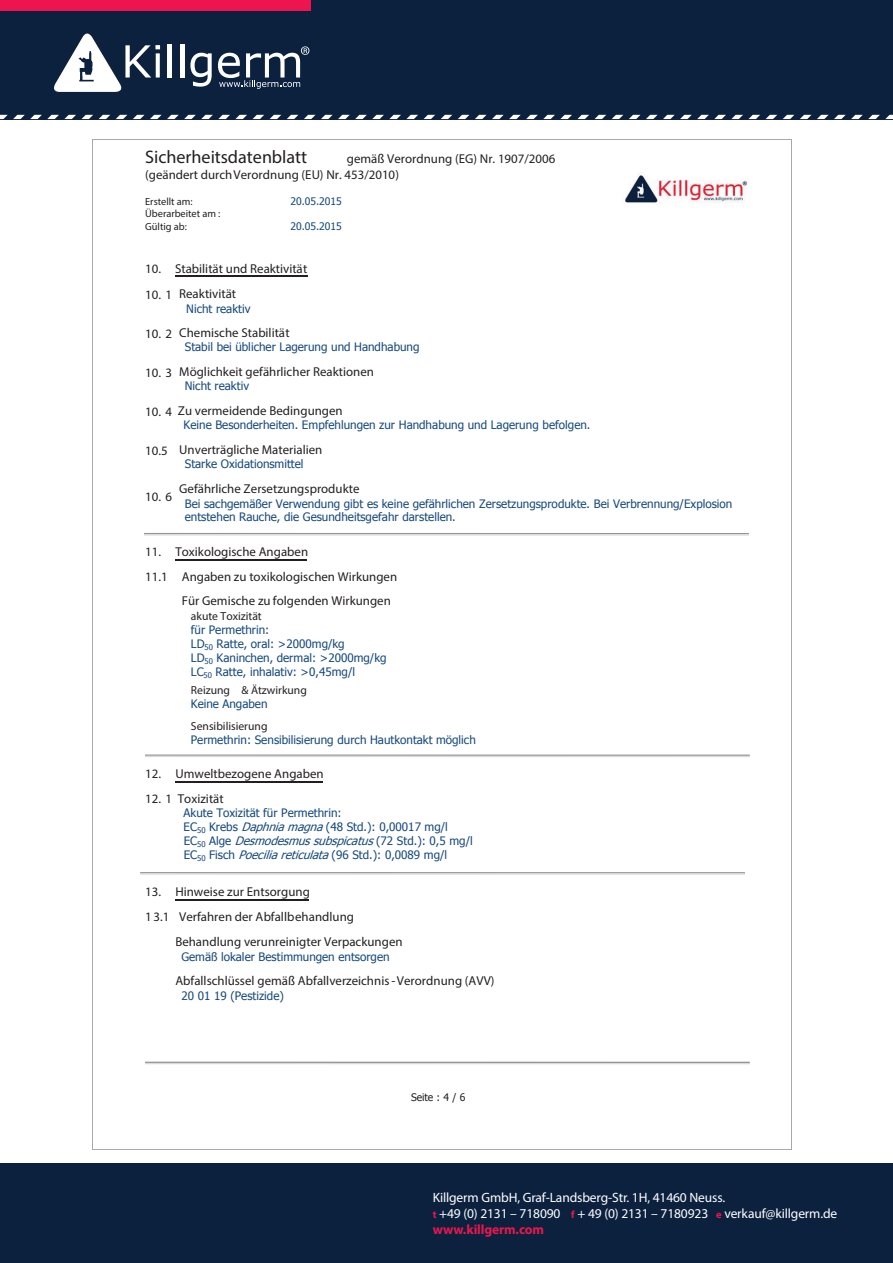
<style>
.page{position:relative;width:893px;height:1263px;background:#fff}
.page>*{position:absolute;margin:0;border:0;box-sizing:border-box;transform-origin:0 0}
.t1{font:700 18.15px "Tahoma";color:#231f20}
.t2{font:13.5px/16.2px "Myriad Pro";letter-spacing:-.01em;color:#fff}
.t3{font:700 12.9px/16.6px "Tahoma";color:#231f20}
.t4{font:11.7px/14px "Tahoma";color:#16497d}
.t5{font:700 11.7px "Tahoma";color:#231f20}
.t6{font:700 10.35px/12.5px "Tahoma";color:#231f20}
.t7{font:10.35px "Tahoma";letter-spacing:.005em;color:#16497d}
.t8{font:10.35px "Tahoma";letter-spacing:-.005em;color:#231f20}
.s1{font-style:italic}
.s2{font-weight:700;font-size:10.5px;color:#e9174e}
.s3{font-weight:700;color:#e9174e}
</style>
<div class="page">
<div style="left:0;top:0;width:893px;height:119px;background:#0b213e"></div>
<div style="left:0;top:1163px;width:893px;height:100px;background:#0b213e"></div>
<div style="left:0;top:0;width:310px;height:11px;background:#ed1450"></div>
<svg style="left:0;top:115px;width:93px;height:4px"></svg>
<svg style="left:99px;top:115px;width:11px;height:4px"></svg>
<svg style="left:116px;top:115px;width:11px;height:4px"></svg>
<svg style="left:133px;top:115px;width:11px;height:4px"></svg>
<svg style="left:150px;top:115px;width:97px;height:4px"></svg>
<svg style="left:253px;top:115px;width:11px;height:4px"></svg>
<svg style="left:270px;top:115px;width:11px;height:4px"></svg>
<svg style="left:287px;top:115px;width:11px;height:4px"></svg>
<svg style="left:304px;top:115px;width:11px;height:4px"></svg>
<svg style="left:321px;top:115px;width:97px;height:4px"></svg>
<svg style="left:424px;top:115px;width:11px;height:4px"></svg>
<svg style="left:441px;top:115px;width:11px;height:4px"></svg>
<svg style="left:458px;top:115px;width:11px;height:4px"></svg>
<svg style="left:475px;top:115px;width:11px;height:4px"></svg>
<svg style="left:492px;top:115px;width:97px;height:4px"></svg>
<svg style="left:595px;top:115px;width:11px;height:4px"></svg>
<svg style="left:612px;top:115px;width:11px;height:4px"></svg>
<svg style="left:629px;top:115px;width:11px;height:4px"></svg>
<svg style="left:646px;top:115px;width:114px;height:4px"></svg>
<svg style="left:766px;top:115px;width:11px;height:4px"></svg>
<svg style="left:783px;top:115px;width:11px;height:4px"></svg>
<svg style="left:800px;top:115px;width:11px;height:4px"></svg>
<svg style="left:817px;top:115px;width:76px;height:4px"></svg>
<hr style="left:168px;top:44px;width:4px;height:34px;background:#fff">
<hr style="left:180px;top:44px;width:4px;height:34px;background:#fff">
<svg style="left:190px;top:53px;width:22px;height:34px"></svg>
<svg style="left:54px;top:33px;width:106px;height:59px"></svg>
<svg style="left:218px;top:46px;width:91px;height:43px"></svg>
<img style="left:625px;top:175px;width:123px;height:28px">
<hr style="left:175px;top:275px;width:132px;height:2px;background:#231f20">
<hr style="left:175px;top:559px;width:132px;height:1px;background:#231f20">
<hr style="left:175px;top:781px;width:148px;height:2px;background:#231f20">
<hr style="left:175px;top:900px;width:134px;height:1px;background:#231f20">
<hr style="left:144px;top:533px;width:605px;height:1px;background:#939598">
<hr style="left:144px;top:534px;width:605px;height:2px;background:#d8d9db">
<hr style="left:140px;top:872px;width:605px;height:1px;background:#939598">
<hr style="left:140px;top:873px;width:605px;height:2px;background:#d8d9db">
<hr style="left:145px;top:754px;width:605px;height:2px;background:#939598">
<hr style="left:145px;top:756px;width:605px;height:1px;background:#d8d9db">
<hr style="left:145px;top:1062px;width:605px;height:1px;background:#939598">
<hr style="left:145px;top:1063px;width:605px;height:1px;background:#d8d9db">
<hr style="left:93px;top:139px;width:698px;height:1px;background:#a8a9ad">
<hr style="left:92px;top:140px;width:1px;height:1009px;background:#a8a9ad">
<hr style="left:791px;top:140px;width:1px;height:1009px;background:#a8a9ad">
<hr style="left:93px;top:1149px;width:698px;height:1px;background:#a8a9ad">
<h1 class="t1" style="left:145px;top:145px;width:164px">Sicherheitsdatenblatt</h1>
<p class="t3" style="left:145px;top:150px;width:412px;text-indent:202px">gemäß Verordnung (EG) Nr. 1907/2006 (geändert durchVerordnung (EU) Nr. 453/2010)</p>
<p class="t6" style="left:145px;top:195px;width:49px">Erstellt am:</p>
<p class="t7" style="left:290px;top:194px;width:53px">20.05.2015</p>
<p class="t6" style="left:145px;top:208px;width:77px">Überarbeitet am :<br>Gültig ab:</p>
<p class="t7" style="left:290px;top:219px;width:53px">20.05.2015</p>
<p class="t3" style="left:145px;top:260px;width:164px">10. Stabilität und Reaktivität</p>
<p class="t3" style="left:145px;top:285px;width:93px">10. 1 Reaktivität</p>
<p class="t4" style="left:186px;top:301px;width:66px">Nicht reaktiv</p>
<p class="t3" style="left:145px;top:324px;width:146px">10. 2 Chemische Stabilität</p>
<p class="t4" style="left:185px;top:340px;width:236px">Stabil bei üblicher Lagerung und Handhabung</p>
<p class="t3" style="left:145px;top:363px;width:230px">10. 3 Möglichkeit gefährlicher Reaktionen</p>
<p class="t4" style="left:185px;top:379px;width:66px">Nicht reaktiv</p>
<p class="t3" style="left:145px;top:402px;width:199px">10. 4 Zu vermeidende Bedingungen</p>
<p class="t4" style="left:184px;top:418px;width:408px">Keine Besonderheiten. Empfehlungen zur Handhabung und Lagerung befolgen.</p>
<p class="t3" style="left:145px;top:441px;width:179px">10.5 Unverträgliche Materialien</p>
<p class="t4" style="left:185px;top:457px;width:120px">Starke Oxidationsmittel</p>
<p class="t3" style="left:145px;top:488px;width:29px">10. 6</p>
<p class="t3" style="left:179px;top:480px;width:182px">Gefährliche Zersetzungsprodukte</p>
<p class="t4" style="left:185px;top:496px;width:549px">Bei sachgemäßer Verwendung gibt es keine gefährlichen Zersetzungsprodukte. Bei Verbrennung/Explosion entstehen Rauche, die Gesundheitsgefahr darstellen.</p>
<p class="t3" style="left:145px;top:543px;width:165px">11. Toxikologische Angaben</p>
<p class="t3" style="left:145px;top:568px;width:254px">11.1 Angaben zu toxikologischen Wirkungen</p>
<p class="t3" style="left:182px;top:592px;width:211px">Für Gemische zu folgenden Wirkungen</p>
<p class="t5" style="left:191px;top:609px;width:72px">akute Toxizität</p>
<p class="t4" style="left:191px;top:622px;width:197px">für Permethrin:<br>LD<sub>50</sub> Ratte, oral: ˃2000mg/kg<br>LD<sub>50</sub> Kaninchen, dermal: ˃2000mg/kg<br>LC<sub>50</sub> Ratte, inhalativ: ˃0,45mg/l</p>
<p class="t5" style="left:191px;top:683px;width:117px">Reizung &amp; Ätzwirkung</p>
<p class="t4" style="left:191px;top:696px;width:78px">Keine Angaben</p>
<p class="t5" style="left:191px;top:719px;width:78px">Sensibilisierung</p>
<p class="t4" style="left:191px;top:732px;width:286px">Permethrin: Sensibilisierung durch Hautkontakt möglich</p>
<p class="t3" style="left:145px;top:765px;width:180px">12. Umweltbezogene Angaben</p>
<p class="t3" style="left:145px;top:790px;width:80px">12. 1 Toxizität</p>
<p class="t4" style="left:184px;top:805px;width:291px">Akute Toxizität für Permethrin:<br>EC<sub>50</sub> Krebs <span class="s1">Daphniamagna</span>(48 Std.): 0,00017 mg/l<br>EC<sub>50</sub> Alge <span class="s1">Desmodesmussubspicatus</span>(72 Std.): 0,5 mg/l EC<sub>50</sub> Fisch <span class="s1">Poeciliareticulata</span>(96 Std.): 0,0089 mg/l</p>
<p class="t3" style="left:145px;top:883px;width:166px">13. Hinweise zur Entsorgung</p>
<p class="t3" style="left:145px;top:908px;width:210px">13.1 Verfahren der Abfallbehandlung</p>
<p class="t3" style="left:175px;top:933px;width:229px">Behandlung verunreinigter Verpackungen</p>
<p class="t4" style="left:181px;top:949px;width:210px">Gemäß lokaler Bestimmungen entsorgen</p>
<p class="t3" style="left:175px;top:972px;width:321px">Abfallschlüssel gemäß Abfallverzeichnis-Verordnung (AVV)</p>
<p class="t4" style="left:181px;top:988px;width:104px">20 01 19 (Pestizide)</p>
<p class="t8" style="left:411px;top:1090px;width:56px">Seite : 4 / 6</p>
<p class="t2" style="left:433px;top:1189px;width:406px">Killgerm GmbH, Graf-Landsberg-Str. 1H, 41460 Neuss.<br><span class="s2">t</span> +49 (0) 2131 – 718090 <span class="s2">f</span> + 49 (0) 2131 – 7180923 <span class="s2">e</span> verkauf@killgerm.de <span class="s3">www.killgerm.com</span></p>
</div>
